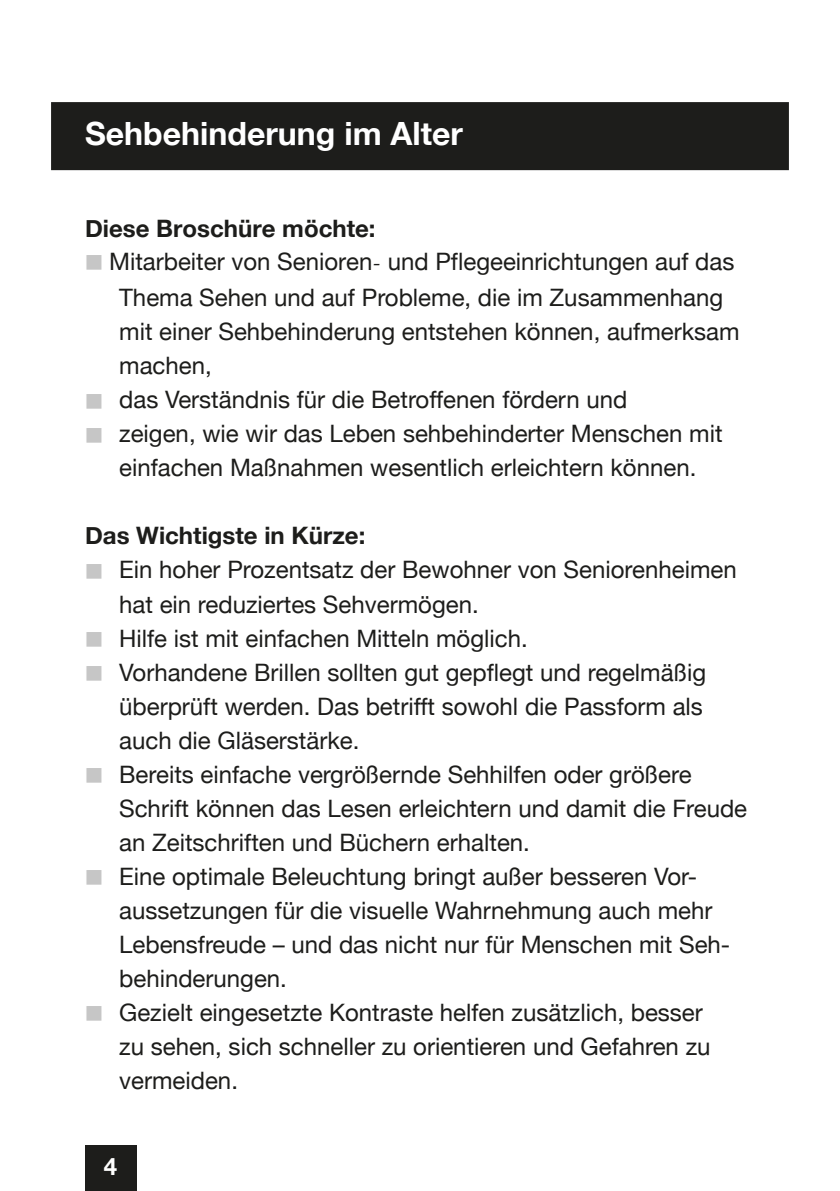
<style>
.page{position:relative;width:840px;height:1191px;background:#fff}
.page>*{position:absolute;margin:0;border:0;box-sizing:border-box;transform-origin:0 0}
.t1{font:700 32px "Helvetica Neue";color:#fff}
.t2{font:24px/34px "Helvetica Neue";color:#1d1d1b}
.t3{font:700 24px "Helvetica Neue";color:#1d1d1b}
.t4{font:700 24px "Helvetica Neue";color:#fff}
.s1{color:#c6c6c6}
.s2{font-family:"Minion Pro"}
</style>
<div class="page">
<div style="left:85px;top:1145px;width:51px;height:46px;background:#1d1d1b"></div>
<div style="left:51px;top:102px;width:737px;height:68px;background:#1d1d1b"></div>
<h2 class="t1" style="left:85px;top:109px;width:379px">Sehbehinderung im Alter</h2>
<h3 class="t3" style="left:85px;top:209px;width:292px">Diese Broschüre möchte:</h3>
<p class="t2" style="left:119px;top:245px;width:616px;line-height:36.2px;text-indent:-34px"><span class="s1">█</span> Mitarbeiter von Senioren<span class="s2">-</span> und Pflegeeinrichtungen auf das<br>Thema Sehen und auf Probleme, die im Zusammenhang</p>
<p class="t2" style="left:119px;top:316px;width:621px">mit einer Sehbehinderung entstehen können, aufmerksam machen,</p>
<p class="t2" style="left:85px;top:384px;width:543px"><span class="s1">█</span> das Verständnis für die Betroffenen fördern und</p>
<p class="t2" style="left:85px;top:418px;width:638px;text-align:center"><span class="s1">█</span> zeigen, wie wir das Leben sehbehinderter Menschen mit einfachen Maßnahmen wesentlich erleichtern können.</p>
<h3 class="t3" style="left:85px;top:517px;width:281px">Das Wichtigste in Kürze:</h3>
<p class="t2" style="left:119px;top:554px;width:618px;text-indent:-34px"><span class="s1">█</span> Ein hoher Prozentsatz der Bewohner von Seniorenheimen hat ein reduziertes Sehvermögen.</p>
<p class="t2" style="left:85px;top:622px;width:444px"><span class="s1">█</span> Hilfe ist mit einfachen Mitteln möglich.</p>
<p class="t2" style="left:119px;top:656px;width:588px;text-indent:-34px"><span class="s1">█</span> Vorhandene Brillen sollten gut gepflegt und regelmäßig überprüft werden. Das betrifft sowohl die Passform als auch die Gläserstärke.</p>
<p class="t2" style="left:119px;top:758px;width:629px;text-indent:-34px"><span class="s1">█</span> Bereits einfache vergrößernde Sehhilfen oder größere<br>Schrift können das Lesen erleichtern und damit die Freude an Zeitschriften und Büchern erhalten.</p>
<p class="t2" style="left:119px;top:860px;width:612px;text-indent:-34px"><span class="s1">█</span> Eine optimale Beleuchtung bringt außer besseren Vor&shy;aussetzungen für die visuelle Wahrnehmung auch mehr Lebensfreude – und das nicht nur für Menschen mit Seh&shy;behinderungen.</p>
<p class="t2" style="left:119px;top:996px;width:592px;text-indent:-34px"><span class="s1">█</span> Gezielt eingesetzte Kontraste helfen zusätzlich, besser zu sehen, sich schneller zu orientieren und Gefahren zu vermeiden.</p>
<p class="t4" style="left:104px;top:1147px;width:15px">4</p>
</div>
